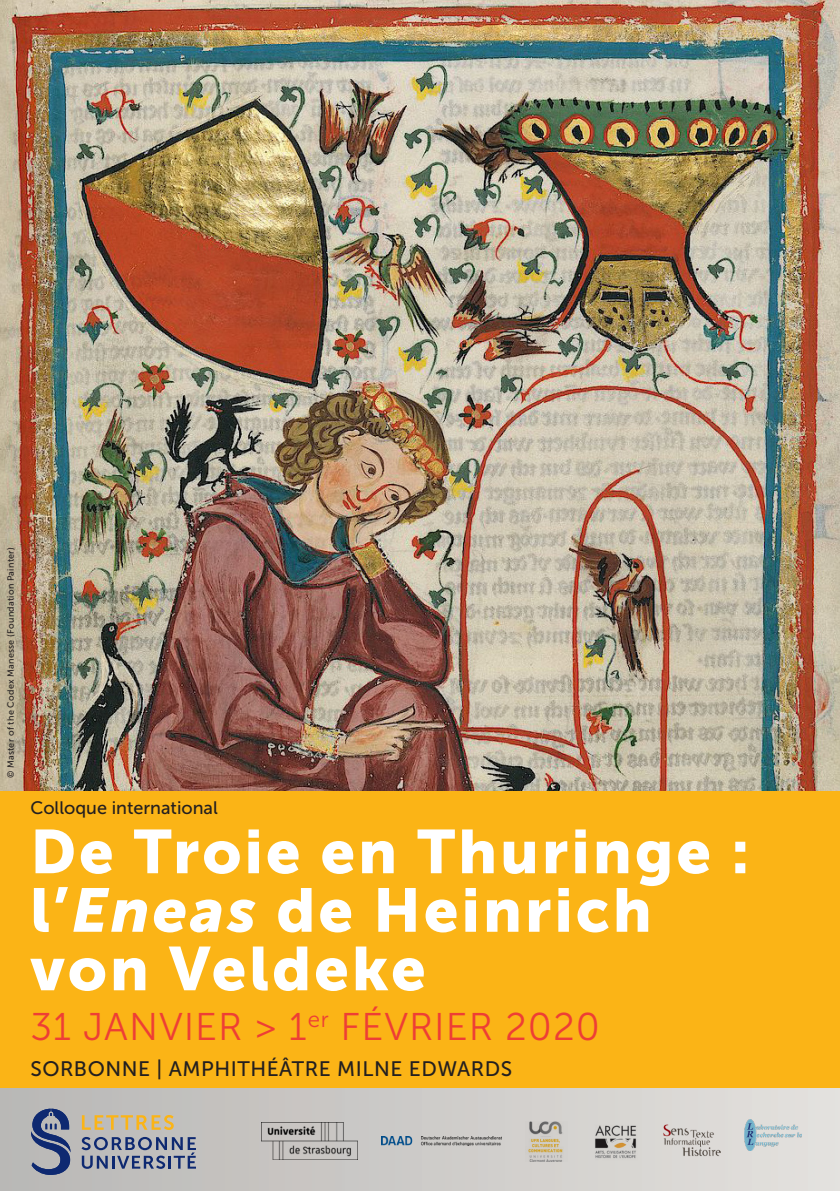
<style>
.page{position:relative;width:840px;height:1191px;background:#fff}
.page>*{position:absolute;margin:0;border:0;box-sizing:border-box;transform-origin:0 0}
.t1{font:61.2px/58.4px "Museo Sans 900";letter-spacing:.05em;color:#fff}
.t2{font:38.4px "Museo Sans 300";letter-spacing:.025em;color:#ee3e35}
.t3{font:20.8px "Museo Sans 500";letter-spacing:.025em;color:#231f20}
.t4{font:18px "Museo Sans 500";color:#231f20}
.t5{font:9px "Museo Sans 500";letter-spacing:.025em;color:#231f20}
.s1{font-style:italic}
</style>
<div class="page">
<img style="left:0;top:0;width:839px;height:791px">
<div style="left:0;top:1087px;width:839px;height:104px;background:linear-gradient(to right,#b8b6b4,#e3e0dd)"></div>
<svg style="left:82px;top:1115px;width:92px;height:15px"></svg>
<svg style="left:31px;top:1108px;width:41px;height:66px;background:#6b7797"></svg>
<svg style="left:81px;top:1137px;width:115px;height:31px;background:#838ba2"></svg>
<div style="left:0;top:791px;width:839px;height:296px;background:#fbb416"></div>
<img style="left:261px;top:1122px;width:96px;height:37px">
<img style="left:381px;top:1136px;width:120px;height:9px">
<img style="left:525px;top:1121px;width:42px;height:40px">
<img style="left:591px;top:1121px;width:48px;height:40px">
<img style="left:663px;top:1119px;width:57px;height:43px">
<img style="left:744px;top:1119px;width:56px;height:31px">
<p class="t5" style="left:6px;top:778px;width:232px;rotate:-90deg">© Master of the Codex Manesse (Foundation Painter)</p>
<p class="t4" style="left:30px;top:798px;width:189px">Colloque international</p>
<p class="t1" style="left:30px;top:822px;width:720px">De Troie en Thuringe :</p>
<p class="t1" style="left:30px;top:881px;width:622px">l’<span class="s1">Eneas</span> de Heinrich von Veldeke</p>
<p class="t2" style="left:30px;top:1006px;width:570px">31 JANVIER &gt; 1<sup>er</sup> FÉVRIER 2020</p>
<p class="t3" style="left:30px;top:1057px;width:483px">SORBONNE | AMPHITHÉÂTRE MILNE EDWARDS</p>
</div>
